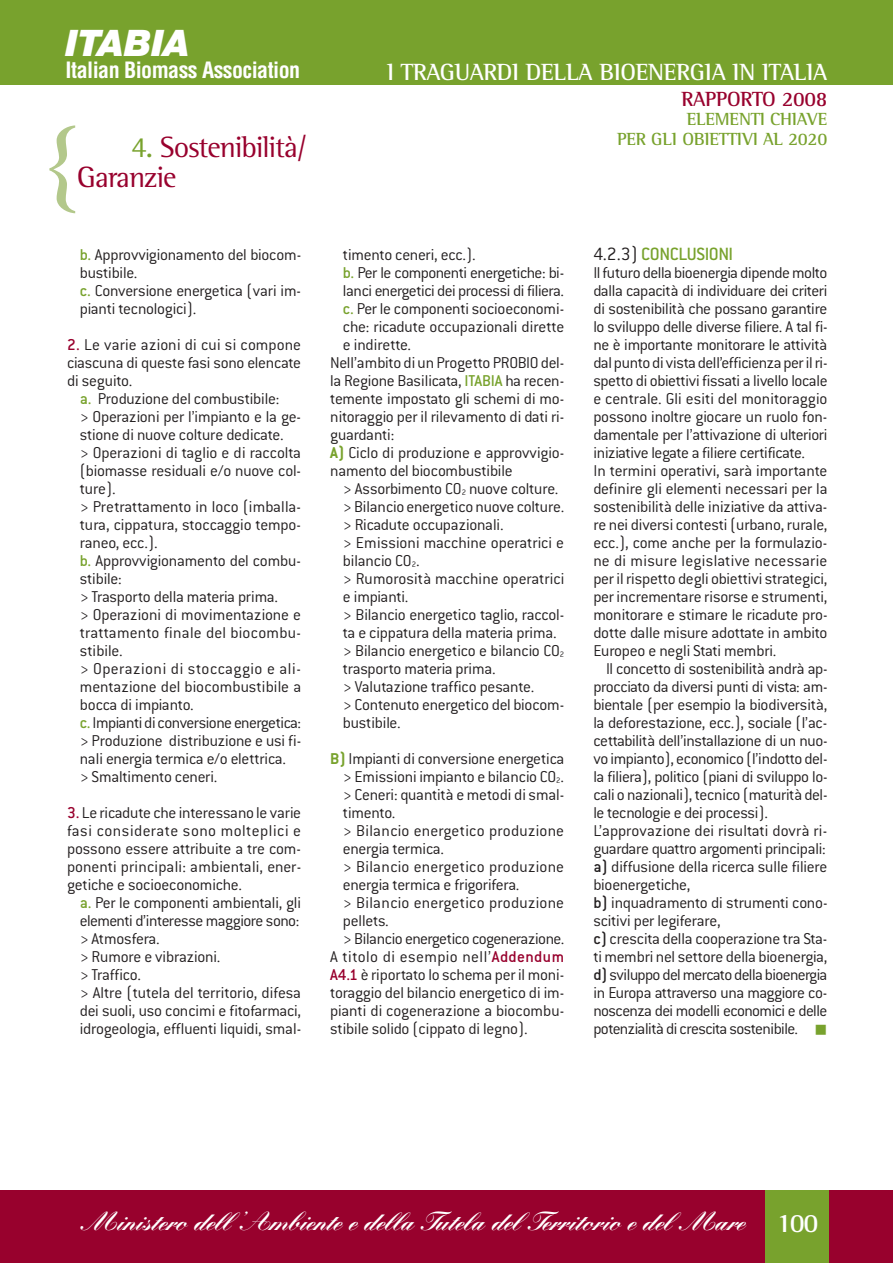
<style>
.page{position:relative;width:893px;height:1263px;background:#fff}
.page>*{position:absolute;margin:0;border:0;box-sizing:border-box;transform-origin:0 0}
.t1{font:88.05px "Rotis Serif";color:#b3c88b}
.t2{font:italic 900 36.6px "Helvetica Neue";color:#fff}
.t3{font:30px "Rotis Semi Serif";letter-spacing:-.03em;color:#98012d}
.t4{font:900 25.5px "Kuenstler Script";letter-spacing:-.02em;color:#fff}
.t5{font:700 24px "Rotis Semi Serif";letter-spacing:-.015em;color:#fff}
.t6{font:700 condensed 21.9px "Helvetica";letter-spacing:-.025em;color:#fff}
.t7{font:700 21px "Rotis Semi Serif";letter-spacing:-.015em;color:#98012d}
.t8{font:500 19.5px "Conduit ITC";letter-spacing:-.025em;color:#78a22d}
.t9{font:700 18px/19.5px "Rotis Semi Serif";letter-spacing:-.015em;color:#78a22d;text-align:right}
.t10{font:300 17.25px/18px "Conduit ITC";letter-spacing:-.015em;color:#231f20}
.t11{font:300 17.25px "Conduit ITC";letter-spacing:.01em;color:#231f20}
.t12{font:300 17.25px "Conduit ITC";letter-spacing:-.035em;color:#231f20}
.t13{font:300 17.25px "Conduit ITC";letter-spacing:.025em;color:#231f20}
.s1{color:#78a22d}
.s2{font-weight:500;color:#78a22d}
.s3{font-weight:500;color:#98012d}
.s4{font-weight:700;color:#78a22d}
.s5{font-size:8.7px}
.s6{font-weight:300;color:#231f20}
.s7{font-weight:500}
.s8{font-family:"Rotis Semi Serif";font-weight:700;font-size:27px}
</style>
<div class="page">
<div style="left:0;top:1px;width:893px;height:84px;background:#78a22d"></div>
<div style="left:1px;top:1190px;width:892px;height:73px;background:#98012d"></div>
<div style="left:765px;top:1190px;width:64px;height:73px;background:#78a22d"></div>
<h2 class="t2" style="left:66px;top:30px;width:126px">ITABIA</h2>
<p class="t6" style="left:66px;top:58px;width:236px">Italian Biomass Association</p>
<h1 class="t1" style="left:39px;top:128px;width:47px">{</h1>
<h3 class="t3" style="left:131px;top:136px;width:177px"><span class="s1">4.</span> Sostenibilità/</h3>
<h3 class="t3" style="left:77px;top:167px;width:101px">Garanzie</h3>
<p class="t10" style="left:80px;top:248px;width:223px"><span class="s2">b.</span> Approvvigionamento del biocom&shy;bustibile.<br><span class="s2">c.</span> Conversione energetica (vari im&shy;pianti tecnologici).</p>
<p class="t10" style="left:67px;top:338px;width:236px;text-align:justify"><span class="s3">2.</span> Le varie azioni di cui si compone ciascuna di queste fasi sono elencate di seguito.</p>
<p class="t10" style="left:80px;top:392px;width:223px"><span class="s2">a.</span> Produzione del combustibile:<br>&gt; Operazioni per l’impianto e la ge&shy;stione di nuove colture dedicate.<br>&gt; Operazioni di taglio e di raccolta (biomasse residuali e/o nuove col&shy;ture).<br>&gt; Pretrattamento in loco (imballa&shy;tura, cippatura, stoccaggio tempo&shy;raneo, ecc.).<br><span class="s2">b.</span> Approvvigionamento del combu&shy;stibile:<br>&gt; Trasporto della materia prima.<br>&gt; Operazioni di movimentazione e trattamento finale del biocombu&shy;stibile.<br>&gt; Operazioni di stoccaggio e ali&shy;mentazione del biocombustibile a bocca di impianto.<br><span class="s2">c.</span> Impianti di conversione energetica: &gt; Produzione distribuzione e usi fi&shy;nali energia termica e/o elettrica.<br>&gt; Smaltimento ceneri.</p>
<p class="t10" style="left:67px;top:806px;width:236px;text-align:justify"><span class="s3">3.</span> Le ricadute che interessano le varie fasi considerate sono molteplici e possono essere attribuite a tre com&shy;ponenti principali: ambientali, ener&shy;getiche e socioeconomiche.</p>
<p class="t10" style="left:80px;top:896px;width:223px"><span class="s2">a.</span> Per le componenti ambientali, gli elementi d’interesse maggiore sono: &gt; Atmosfera.<br>&gt; Rumore e vibrazioni.<br>&gt; Traffico.<br>&gt; Altre (tutela del territorio, difesa dei suoli, uso concimi e fitofarmaci, idrogeologia, effluenti liquidi, smal-</p>
<h3 class="t5" style="left:387px;top:64px;width:442px">I TRAGUARDI DELLA BIOENERGIA IN ITALIA</h3>
<p class="t7" style="left:681px;top:92px;width:147px">RAPPORTO 2008</p>
<p class="t9" style="left:617px;top:111px;width:212px">ELEMENTI CHIAVE<br>PER GLI OBIETTIVI AL 2020</p>
<p class="t10" style="left:343px;top:248px;width:134px">timento ceneri, ecc.).</p>
<p class="t12" style="left:343px;top:267px;width:223px"><span class="s2">b.</span> Per le componenti energetiche: bi-</p>
<p class="t10" style="left:343px;top:284px;width:223px">lanci energetici dei processi di filiera.</p>
<p class="t10" style="left:343px;top:302px;width:223px"><span class="s2">c.</span> Per le componenti socioeconomi-</p>
<p class="t10" style="left:343px;top:320px;width:223px">che: ricadute occupazionali dirette</p>
<p class="t10" style="left:343px;top:338px;width:70px">e indirette.</p>
<p class="t10" style="left:330px;top:356px;width:236px">Nell’ambito di un Progetto PROBIO del-</p>
<p class="t10" style="left:330px;top:374px;width:236px">la Regione Basilicata, <span class="s2">ITABIA</span> ha recen-</p>
<p class="t10" style="left:330px;top:392px;width:236px">temente impostato gli schemi di mo-</p>
<p class="t10" style="left:330px;top:410px;width:236px">nitoraggio per il rilevamento di dati ri-</p>
<p class="t10" style="left:330px;top:428px;width:66px">guardanti:</p>
<p class="t10" style="left:330px;top:446px;width:235px"><span class="s4">A)</span> Ciclo di produzione e approvvigio-</p>
<p class="t10" style="left:330px;top:464px;width:184px">namento del biocombustibile</p>
<p class="t10" style="left:343px;top:482px;width:217px">&gt; Assorbimento CO<span class="s5">2</span> nuove colture.</p>
<p class="t10" style="left:343px;top:500px;width:223px">&gt;Bilancio energetico nuove colture.</p>
<p class="t10" style="left:343px;top:518px;width:162px">&gt; Ricadute occupazionali.</p>
<p class="t10" style="left:343px;top:536px;width:223px">&gt; Emissioni macchine operatrici e</p>
<p class="t10" style="left:343px;top:554px;width:78px">bilancio CO<span class="s5">2</span>.</p>
<p class="t10" style="left:343px;top:572px;width:223px">&gt; Rumorosità macchine operatrici</p>
<p class="t10" style="left:343px;top:590px;width:67px">e impianti.</p>
<p class="t10" style="left:343px;top:608px;width:223px">&gt; Bilancio energetico taglio, raccol-</p>
<p class="t10" style="left:343px;top:626px;width:215px">ta e cippatura della materia prima.</p>
<p class="t10" style="left:343px;top:644px;width:223px">&gt; Bilancio energetico e bilancio CO<span class="s5">2</span></p>
<p class="t10" style="left:343px;top:662px;width:154px">trasporto materia prima.</p>
<p class="t10" style="left:343px;top:680px;width:193px">&gt; Valutazione traffico pesante.</p>
<p class="t10" style="left:343px;top:698px;width:223px">&gt; Contenuto energetico del biocom-</p>
<p class="t10" style="left:343px;top:716px;width:59px">bustibile.</p>
<p class="t10" style="left:330px;top:752px;width:236px"><span class="s4">B)</span> Impianti di conversione energetica</p>
<p class="t10" style="left:343px;top:770px;width:223px">&gt; Emissioni impianto e bilancio CO<span class="s5">2</span>.</p>
<p class="t10" style="left:343px;top:788px;width:223px">&gt; Ceneri: quantità e metodi di smal-</p>
<p class="t10" style="left:343px;top:806px;width:54px">timento.</p>
<p class="t11" style="left:343px;top:825px;width:223px">&gt; Bilancio energetico produzione</p>
<p class="t10" style="left:343px;top:842px;width:103px">energia termica.</p>
<p class="t11" style="left:343px;top:861px;width:223px">&gt; Bilancio energetico produzione</p>
<p class="t10" style="left:343px;top:878px;width:178px">energia termica e frigorifera.</p>
<p class="t11" style="left:343px;top:897px;width:223px">&gt; Bilancio energetico produzione</p>
<p class="t10" style="left:343px;top:914px;width:47px">pellets.</p>
<p class="t10" style="left:343px;top:932px;width:223px">&gt; Bilancio energetico cogenerazione.</p>
<p class="t13" style="left:330px;top:951px;width:236px">A titolo di esempio nell’<span class="s3">Addendum</span></p>
<p class="t10" style="left:330px;top:968px;width:236px"><span class="s3">A4.1</span> è riportato lo schema per il moni-</p>
<p class="t10" style="left:330px;top:986px;width:236px">toraggio del bilancio energetico di im-</p>
<p class="t10" style="left:330px;top:1004px;width:235px">pianti di cogenerazione a biocombu-</p>
<p class="t10" style="left:330px;top:1022px;width:199px">stibile solido (cippato di legno).</p>
<p class="t8" style="left:593px;top:248px;width:141px"><span class="s6">4.2.3)</span> CONCLUSIONI</p>
<p class="t10" style="left:593px;top:266px;width:236px">Il futuro della bioenergia dipende molto dalla capacità di individuare dei criteri di sostenibilità che possano garantire lo sviluppo delle diverse filiere. A tal fi&shy;ne è importante monitorare le attività dal punto di vista dell’efficienza per il ri&shy;spetto di obiettivi fissati a livello locale e centrale. Gli esiti del monitoraggio possono inoltre giocare un ruolo fon&shy;damentale per l’attivazione di ulteriori iniziative legate a filiere certificate.<br>In termini operativi, sarà importante definire gli elementi necessari per la sostenibilità delle iniziative da attiva&shy;re nei diversi contesti (urbano, rurale, ecc.), come anche per la formulazio&shy;ne di misure legislative necessarie per il rispetto degli obiettivi strategici, per incrementare risorse e strumenti, monitorare e stimare le ricadute pro&shy;dotte dalle misure adottate in ambito Europeo e negli Stati membri.</p>
<p class="t10" style="left:593px;top:662px;width:236px;text-indent:13px">Il concetto di sostenibilità andrà ap&shy;procciato da diversi punti di vista: am&shy;bientale (per esempio la biodiversità, la deforestazione, ecc.), sociale (l’ac&shy;cettabilità dell’installazione di un nuo&shy;vo impianto), economico (l’indotto del&shy;la filiera), politico (piani di sviluppo lo&shy;cali o nazionali), tecnico (maturità del&shy;le tecnologie e dei processi).<br>L’approvazione dei risultati dovrà ri&shy;guardare quattro argomenti principali: <span class="s7">a)</span> diffusione della ricerca sulle filiere bioenergetiche,<br><span class="s7">b)</span> inquadramento di strumenti cono&shy;scitivi per legiferare,<br><span class="s7">c)</span> crescita della cooperazione tra Sta&shy;ti membri nel settore della bioenergia, <span class="s7">d)</span> sviluppo del mercato della bioenergia in Europa attraverso una maggiore co&shy;noscenza dei modelli economici e delle potenzialità di crescita sostenibile. <span class="s1">■</span></p>
<h3 class="t4" style="left:81px;top:1212px;width:739px">Ministero dell ’Ambiente e della Tutela del Territorio e del Mare <span class="s8">100</span></h3>
</div>
